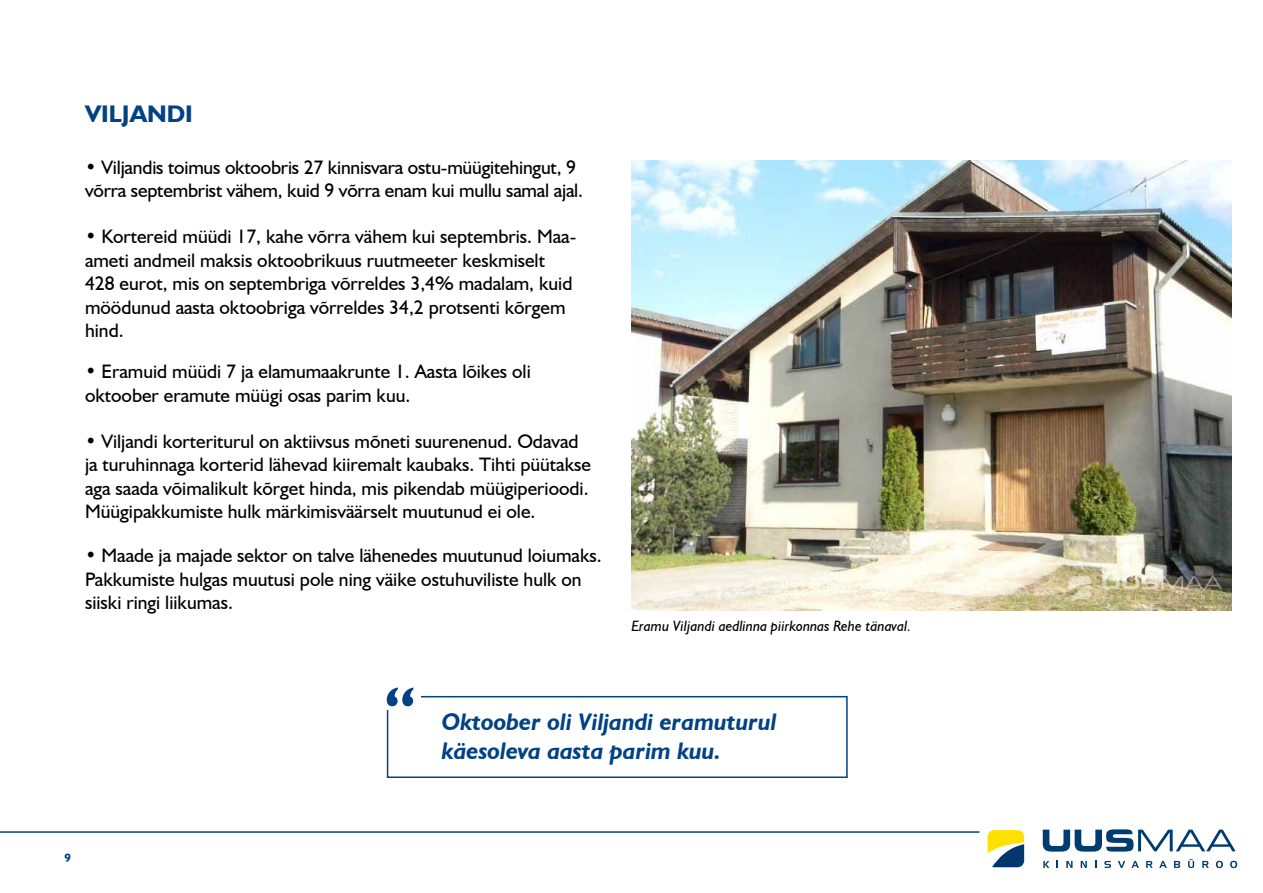
<style>
.page{position:relative;width:1263px;height:893px;background:#fff}
.page>*{position:absolute;margin:0;border:0;box-sizing:border-box;transform-origin:0 0}
.t1{font:italic 700 24px/28.8px "Humanist 521 BT";color:#004284}
.t2{font:700 24px "Humanist 521 BT";color:#004284}
.t3{font:19.5px/23.4px "Humanist 521 BT";color:#000}
.t4{font:italic 15px "Humanist 521 BT";color:#000}
.t5{font:700 12px "Humanist 521 BT";color:#004284}
.s1{font-weight:700}
</style>
<div class="page">
<svg style="left:1043px;top:861px;width:6px;height:7px"></svg>
<svg style="left:1066px;top:861px;width:6px;height:7px"></svg>
<svg style="left:1081px;top:861px;width:6px;height:7px"></svg>
<svg style="left:1104px;top:861px;width:7px;height:7px"></svg>
<svg style="left:1118px;top:861px;width:7px;height:7px"></svg>
<svg style="left:1131px;top:861px;width:8px;height:7px"></svg>
<svg style="left:1146px;top:861px;width:6px;height:7px"></svg>
<svg style="left:1159px;top:861px;width:8px;height:7px"></svg>
<svg style="left:1174px;top:861px;width:6px;height:7px"></svg>
<svg style="left:1188px;top:859px;width:6px;height:9px"></svg>
<svg style="left:1202px;top:861px;width:7px;height:7px"></svg>
<svg style="left:1216px;top:861px;width:7px;height:7px"></svg>
<svg style="left:1230px;top:861px;width:7px;height:7px"></svg>
<svg style="left:1043px;top:829px;width:193px;height:23px"></svg>
<svg style="left:988px;top:830px;width:36px;height:37px"></svg>
<hr style="left:0;top:831px;width:979px;height:2px;background:#004284">
<div style="left:387px;top:696px;width:461px;height:82px;border:2px solid #004284"></div>
<div style="left:383px;top:679px;width:38px;height:31px;background:#fff"></div>
<svg style="left:387px;top:687px;width:26px;height:19px"></svg>
<img style="left:631px;top:160px;width:600px;height:450px">
<p class="t2" style="left:85px;top:99px;width:109px">VILJANDI</p>
<p class="t3" style="left:85px;top:155px;width:499px"><span class="s1">•</span> Viljandis toimus oktoobris 27 kinnisvara ostu-müügitehingut, 9 võrra septembrist vähem, kuid 9 võrra enam kui mullu samal ajal.</p>
<p class="t3" style="left:85px;top:225px;width:493px"><span class="s1">•</span> Kortereid müüdi 17, kahe võrra vähem kui septembris. Maa&shy;ameti andmeil maksis oktoobrikuus ruutmeeter keskmiselt 428 eurot, mis on septembriga võrreldes 3,4% madalam, kuid möödunud aasta oktoobriga võrreldes 34,2 protsenti kõrgem hind.</p>
<p class="t3" style="left:85px;top:360px;width:447px"><span class="s1">•</span> Eramuid müüdi 7 ja elamumaakrunte 1. Aasta lõikes oli oktoober eramute müügi osas parim kuu.</p>
<p class="t3" style="left:85px;top:429px;width:507px"><span class="s1">•</span> Viljandi korteriturul on aktiivsus mõneti suurenenud. Odavad ja turuhinnaga korterid lähevad kiiremalt kaubaks. Tihti püütakse aga saada võimalikult kõrget hinda, mis pikendab müügiperioodi.<br>Müügipakkumiste hulk märkimisväärselt muutunud ei ole.</p>
<p class="t3" style="left:85px;top:544px;width:518px"><span class="s1">•</span> Maade ja majade sektor on talve lähenedes muutunud loiumaks.<br>Pakkumiste hulgas muutusi pole ning väike ostuhuviliste hulk on siiski ringi liikumas.</p>
<p class="t4" style="left:631px;top:617px;width:281px">Eramu Viljandi aedlinna piirkonnas Rehe tänaval.</p>
<p class="t1" style="left:442px;top:707px;width:336px">Oktoober oli Viljandi eramuturul käesoleva aasta parim kuu.</p>
<p class="t5" style="left:65px;top:851px;width:8px">9</p>
</div>
